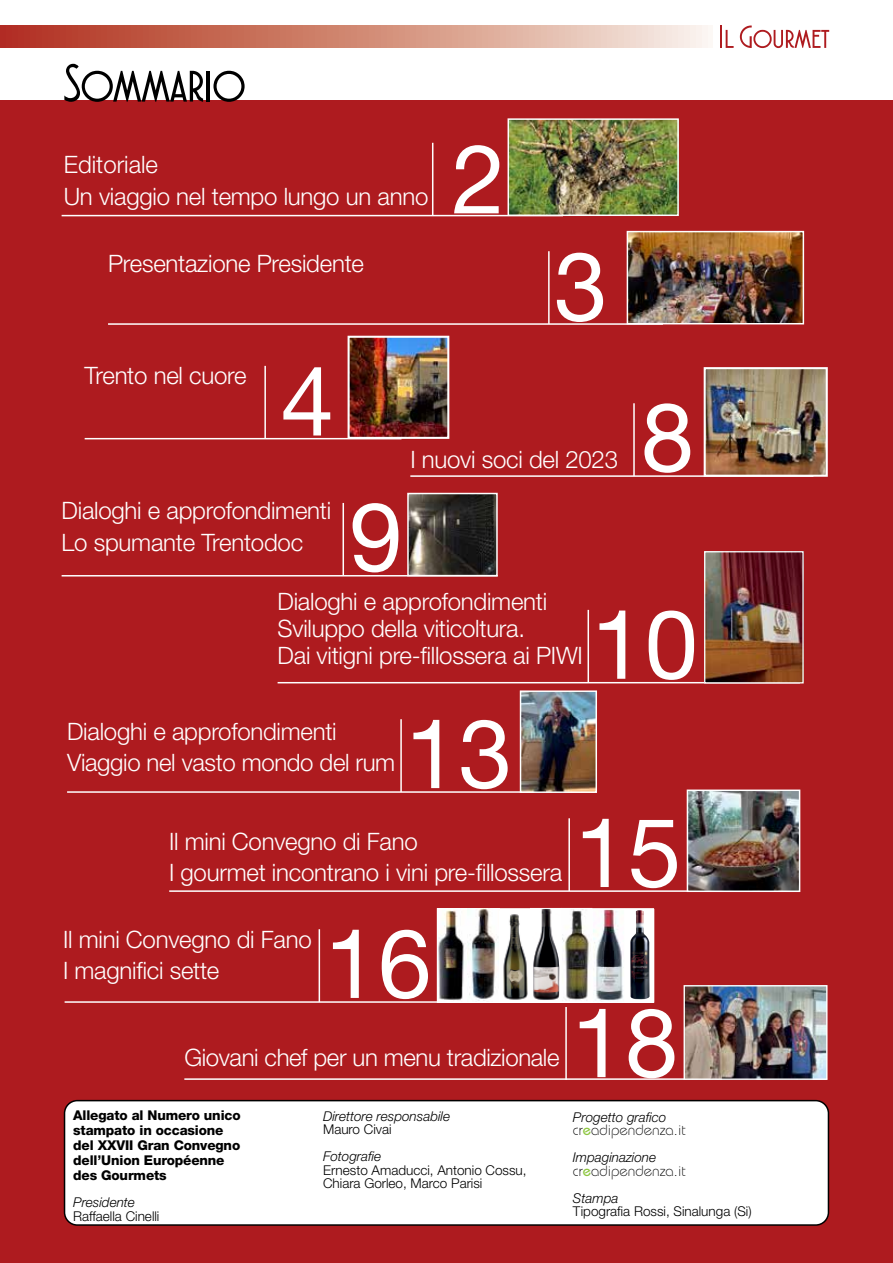
<style>
.page{position:relative;width:893px;height:1263px;background:#fff}
.page>*{position:absolute;margin:0;border:0;box-sizing:border-box;transform-origin:0 0}
.t1{font:96.15px "Helvetica Neue";color:#fff}
.t2{font:54px "Atlantic Cruise";color:#000}
.t3{font:300 24px/31.5px "Helvetica Neue";letter-spacing:-.01em;color:#fff}
.t4{font:300 15px "Bauhaus";color:#000}
.t5{font:300 13.5px/13.5px "Helvetica Neue";color:#000}
.t6{font:800 13.5px/15px "Helvetica Neue";letter-spacing:-.01em;color:#000}
.t7{font:italic 300 13.5px "Helvetica Neue";color:#000}
.s1{font-weight:500;color:#8dc63f}
</style>
<div class="page">
<hr style="left:720px;top:26px;width:2px;height:22px;background:#ae1b1f">
<svg style="left:726px;top:30px;width:8px;height:18px"></svg>
<svg style="left:740px;top:26px;width:89px;height:22px"></svg>
<svg style="left:0;top:26px;width:708px;height:22px"></svg>
<div style="left:0;top:101px;width:893px;height:1162px;background:#ae1b1f"></div>
<hr style="left:62px;top:215px;width:501px;height:1px;background:#fff">
<hr style="left:432px;top:143px;width:1px;height:73px;background:#fff">
<img style="left:510px;top:121px;width:166px;height:92px">
<div style="left:507px;top:118px;width:172px;height:98px;border:2px solid #fff"></div>
<div style="left:65px;top:1100px;width:763px;height:125px;background:#fff;border-radius:13px"></div>
<div style="left:64px;top:1100px;width:765px;height:126px;border:2px solid #000;border-radius:13px"></div>
<img style="left:707px;top:370px;width:118px;height:104px">
<div style="left:704px;top:367px;width:124px;height:110px;border:2px solid #fff"></div>
<hr style="left:410px;top:475px;width:403px;height:2px;background:#fff">
<hr style="left:633px;top:403px;width:2px;height:73px;background:#fff">
<hr style="left:67px;top:791px;width:525px;height:2px;background:#fff">
<hr style="left:400px;top:719px;width:2px;height:73px;background:#fff">
<img style="left:523px;top:693px;width:71px;height:97px">
<div style="left:520px;top:690px;width:77px;height:103px;border:2px solid #fff"></div>
<hr style="left:169px;top:890px;width:631px;height:2px;background:#fff">
<hr style="left:568px;top:818px;width:2px;height:73px;background:#fff">
<img style="left:690px;top:792px;width:107px;height:97px">
<div style="left:687px;top:789px;width:113px;height:103px;border:2px solid #fff"></div>
<hr style="left:108px;top:323px;width:555px;height:2px;background:#fff">
<hr style="left:548px;top:251px;width:2px;height:73px;background:#fff">
<img style="left:630px;top:234px;width:171px;height:87px">
<div style="left:627px;top:231px;width:177px;height:93px;border:2px solid #fff"></div>
<img style="left:351px;top:339px;width:95px;height:97px">
<div style="left:348px;top:336px;width:101px;height:103px;border:2px solid #fff"></div>
<hr style="left:85px;top:438px;width:316px;height:1px;background:#fff">
<hr style="left:264px;top:366px;width:2px;height:73px;background:#fff">
<hr style="left:65px;top:1001px;width:515px;height:2px;background:#fff">
<hr style="left:319px;top:929px;width:1px;height:73px;background:#fff">
<img style="left:439px;top:910px;width:61px;height:91px">
<div style="left:437px;top:908px;width:217px;height:95px;border:1px solid #fff"></div>
<hr style="left:184px;top:1078px;width:643px;height:2px;background:#fff">
<hr style="left:565px;top:1007px;width:2px;height:73px;background:#fff">
<img style="left:685px;top:987px;width:140px;height:91px">
<div style="left:683px;top:985px;width:144px;height:95px;border:1px solid #fff"></div>
<hr style="left:278px;top:682px;width:522px;height:1px;background:#fff">
<hr style="left:587px;top:610px;width:2px;height:73px;background:#fff">
<img style="left:706px;top:553px;width:96px;height:128px">
<div style="left:704px;top:551px;width:100px;height:132px;border:1px solid #fff"></div>
<hr style="left:62px;top:575px;width:436px;height:1px;background:#fff">
<hr style="left:342px;top:503px;width:2px;height:73px;background:#fff">
<img style="left:410px;top:496px;width:85px;height:77px">
<div style="left:407px;top:493px;width:91px;height:83px;border:2px solid #fff"></div>
<img style="left:499px;top:911px;width:31px;height:90px">
<img style="left:530px;top:908px;width:95px;height:94px">
<div style="left:530px;top:908px;width:31px;height:93px;border:1px solid #fff"></div>
<div style="left:561px;top:908px;width:31px;height:94px;border:1px solid #fff"></div>
<div style="left:592px;top:909px;width:33px;height:93px;border:1px solid #fff"></div>
<div style="left:625px;top:909px;width:29px;height:93px;background:#fff"></div>
<img style="left:630px;top:911px;width:20px;height:89px">
<h2 class="t2" style="left:64px;top:55px;width:183px">Sommario</h2>
<p class="t3" style="left:64px;top:149px;width:366px">Editoriale<br>Un viaggio nel tempo lungo un anno</p>
<p class="t3" style="left:108px;top:247px;width:257px">Presentazione Presidente</p>
<h1 class="t1" style="left:452px;top:122px;width:55px">2</h1>
<p class="t3" style="left:85px;top:359px;width:163px">Trento nel cuore</p>
<h1 class="t1" style="left:281px;top:344px;width:55px">4</h1>
<h1 class="t1" style="left:554px;top:229px;width:55px">3</h1>
<p class="t3" style="left:62px;top:494px;width:271px">Dialoghi e approfondimenti<br>Lo spumante Trentodoc</p>
<h1 class="t1" style="left:349px;top:480px;width:55px">9</h1>
<p class="t3" style="left:410px;top:443px;width:209px">I nuovi soci del 2023</p>
<h1 class="t1" style="left:641px;top:380px;width:55px">8</h1>
<p class="t3" style="left:278px;top:587px;width:307px;line-height:27px">Dialoghi e approfondimenti<br>Sviluppo della viticoltura.<br>Dai vitigni pre-fillossera ai PIWI</p>
<p class="t3" style="left:67px;top:715px;width:330px">Dialoghi e approfondimenti<br>Viaggio nel vasto mondo del rum</p>
<h1 class="t1" style="left:405px;top:696px;width:108px">13</h1>
<h1 class="t1" style="left:591px;top:587px;width:108px">10</h1>
<p class="t3" style="left:169px;top:825px;width:395px">Il mini Convegno di Fano<br>I gourmet incontrano i vini pre-fillossera</p>
<h1 class="t1" style="left:574px;top:795px;width:108px">15</h1>
<p class="t3" style="left:63px;top:923px;width:250px">Il mini Convegno di Fano<br>I magnifici sette</p>
<h1 class="t1" style="left:325px;top:906px;width:108px">16</h1>
<p class="t3" style="left:184px;top:1041px;width:377px">Giovani chef per un menu tradizionale</p>
<p class="t6" style="left:73px;top:1108px;width:169px">Allegato al Numero unico stampato in occasione del XXVII Gran Convegno dell’Union Européenne des Gourmets</p>
<p class="t7" style="left:73px;top:1194px;width:63px">Presidente</p>
<p class="t5" style="left:73px;top:1209px;width:88px">Raffaella Cinelli</p>
<p class="t7" style="left:323px;top:1108px;width:129px">Direttore responsabile</p>
<p class="t5" style="left:323px;top:1122px;width:70px">Mauro Civai</p>
<p class="t7" style="left:323px;top:1148px;width:60px">Fotografie</p>
<p class="t5" style="left:323px;top:1163px;width:205px">Ernesto Amaducci, Antonio Cossu,<br>Chiara Gorleo, Marco Parisi</p>
<h1 class="t1" style="left:571px;top:985px;width:108px">18</h1>
<p class="t7" style="left:573px;top:1109px;width:95px">Progetto grafico</p>
<p class="t4" style="left:573px;top:1121px;width:114px">cr<span class="s1">e</span>adipendenza.it</p>
<p class="t7" style="left:573px;top:1149px;width:85px">Impaginazione</p>
<p class="t4" style="left:573px;top:1162px;width:114px">cr<span class="s1">e</span>adipendenza.it</p>
<p class="t7" style="left:573px;top:1190px;width:47px">Stampa</p>
<p class="t5" style="left:573px;top:1204px;width:180px">Tipografia Rossi, Sinalunga (Si)</p>
</div>
